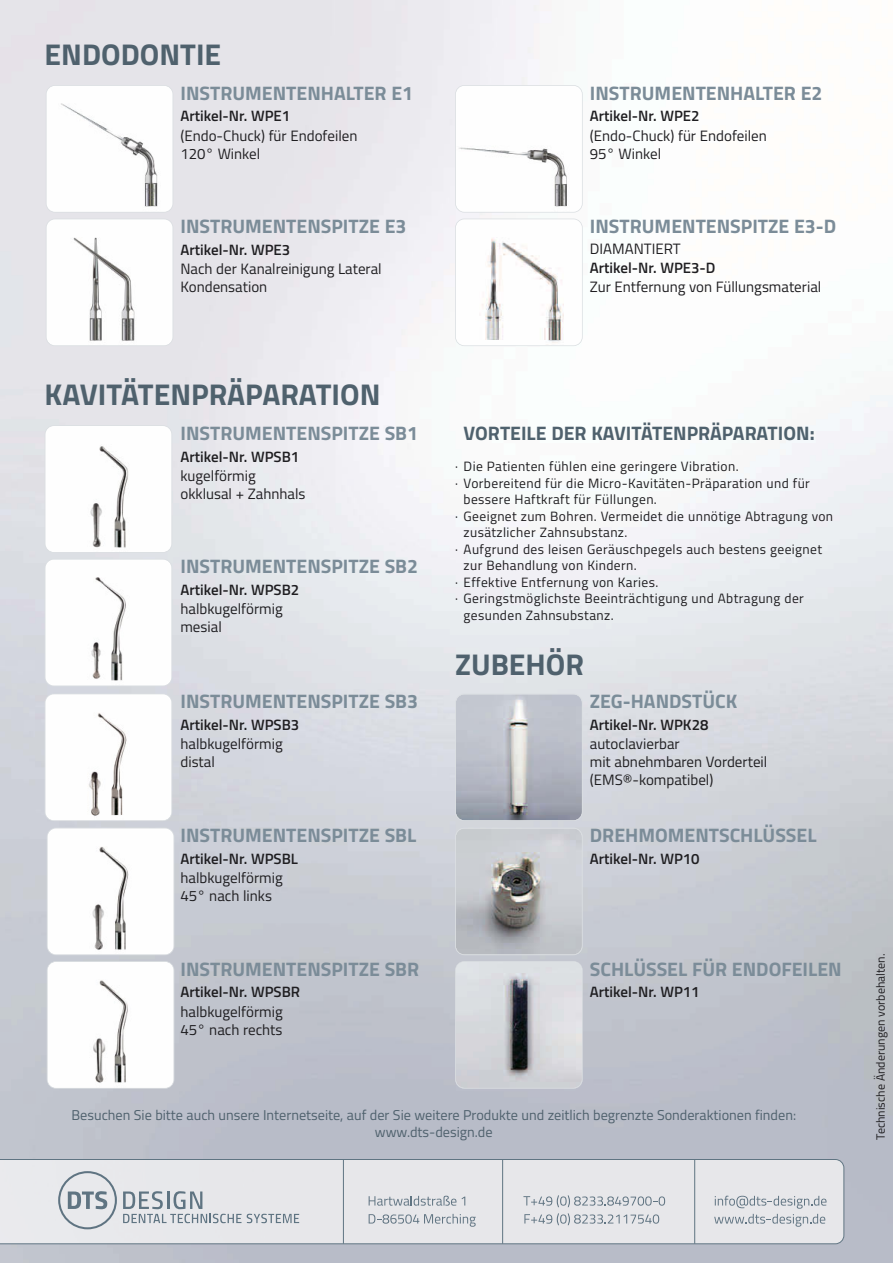
<style>
.page{position:relative;width:893px;height:1263px;background:#fff}
.page>*{position:absolute;margin:0;border:0;box-sizing:border-box;transform-origin:0 0}
.t1{font:700 30px "Titillium";color:#4f616d}
.t2{font:700 19.5px "Titillium";color:#7b8c98}
.t3{font:700 19.5px "Titillium";color:#4f616d}
.t4{font:15px/18px "Titillium";color:#1f1e21}
.t5{font:600 15px "Titillium";color:#1f1e21}
.t6{font:14.25px/17px "Titillium";color:#4f616d;text-align:center}
.t7{font:13.5px "Titillium";letter-spacing:.03em;color:#1f1e21}
.t8{font:12px "Titillium";color:#1f1e21}
</style>
<div class="page">
<div style="left:0;top:1159px;width:845px;height:85px;background:#e7e7ea"></div>
<hr style="left:343px;top:1160px;width:1px;height:84px;background:#5f7482">
<hr style="left:502px;top:1160px;width:1px;height:84px;background:#5f7482">
<hr style="left:694px;top:1160px;width:1px;height:84px;background:#5f7482">
<svg style="left:58px;top:1171px;width:59px;height:58px;background:#cacfd5"></svg>
<svg style="left:123px;top:1191px;width:176px;height:32px;background:#cbd0d5"></svg>
<svg style="left:714px;top:1196px;width:112px;height:31px;background:#cfd3d7"></svg>
<svg style="left:369px;top:1196px;width:96px;height:10px"></svg>
<svg style="left:369px;top:1214px;width:107px;height:13px"></svg>
<svg style="left:523px;top:1195px;width:142px;height:12px;background:#caced3"></svg>
<svg style="left:524px;top:1213px;width:135px;height:12px;background:#cbcfd4"></svg>
<img style="left:47px;top:86px;width:126px;height:126px;border-radius:9px">
<div style="left:46px;top:85px;width:127px;height:128px;border:2px solid #dbdfe2;border-radius:9px"></div>
<img style="left:456px;top:86px;width:126px;height:126px;border-radius:9px">
<div style="left:455px;top:85px;width:128px;height:128px;border:2px solid #dbdfe2;border-radius:9px"></div>
<img style="left:47px;top:219px;width:126px;height:126px;border-radius:9px">
<div style="left:46px;top:219px;width:127px;height:127px;border:2px solid #dbdfe2;border-radius:9px"></div>
<img style="left:456px;top:219px;width:126px;height:126px;border-radius:9px">
<div style="left:455px;top:219px;width:128px;height:127px;border:2px solid #dbdfe2;border-radius:9px"></div>
<img style="left:45px;top:426px;width:126px;height:126px;border-radius:9px">
<div style="left:45px;top:425px;width:127px;height:128px;border:2px solid #dbdfe2;border-radius:9px"></div>
<img style="left:48px;top:828px;width:126px;height:126px;border-radius:9px">
<div style="left:47px;top:828px;width:127px;height:127px;border:2px solid #dbdfe2;border-radius:9px"></div>
<img style="left:45px;top:559px;width:126px;height:126px;border-radius:9px">
<div style="left:45px;top:559px;width:127px;height:127px;border:2px solid #dbdfe2;border-radius:9px"></div>
<img style="left:45px;top:694px;width:126px;height:126px;border-radius:9px">
<div style="left:45px;top:693px;width:127px;height:128px;border:2px solid #dbdfe2;border-radius:9px"></div>
<img style="left:48px;top:962px;width:126px;height:126px;border-radius:9px">
<div style="left:47px;top:961px;width:127px;height:128px;border:2px solid #dbdfe2;border-radius:9px"></div>
<img style="left:456px;top:828px;width:126px;height:126px;border-radius:9px">
<div style="left:455px;top:828px;width:128px;height:127px;border:2px solid #dbdfe2;border-radius:9px"></div>
<img style="left:456px;top:694px;width:126px;height:126px;border-radius:9px">
<div style="left:455px;top:693px;width:128px;height:128px;border:2px solid #dbdfe2;border-radius:9px"></div>
<img style="left:456px;top:962px;width:126px;height:126px;border-radius:9px">
<div style="left:455px;top:961px;width:128px;height:128px;border:2px solid #dbdfe2;border-radius:9px"></div>
<h1 class="t1" style="left:45px;top:44px;width:178px">ENDODONTIE</h1>
<h2 class="t2" style="left:180px;top:86px;width:234px">INSTRUMENTENHALTER E1</h2>
<p class="t5" style="left:180px;top:111px;width:111px">Artikel-Nr. WPE1</p>
<p class="t4" style="left:180px;top:128px;width:178px">(Endo-Chuck) für Endofeilen<br>120° Winkel</p>
<h2 class="t2" style="left:180px;top:220px;width:227px">INSTRUMENTENSPITZE E3</h2>
<p class="t5" style="left:180px;top:244px;width:111px">Artikel-Nr. WPE3</p>
<p class="t4" style="left:180px;top:261px;width:203px">Nach der Kanalreinigung Lateral<br>Kondensation</p>
<h1 class="t1" style="left:45px;top:384px;width:337px">KAVITÄTENPRÄPARATION</h1>
<h2 class="t2" style="left:180px;top:426px;width:239px">INSTRUMENTENSPITZE SB1</h2>
<p class="t5" style="left:180px;top:451px;width:120px">Artikel-Nr. WPSB1</p>
<p class="t4" style="left:180px;top:468px;width:127px">kugelförmig okklusal + Zahnhals</p>
<h2 class="t2" style="left:180px;top:560px;width:239px">INSTRUMENTENSPITZE SB2</h2>
<p class="t5" style="left:180px;top:584px;width:120px">Artikel-Nr. WPSB2</p>
<p class="t4" style="left:180px;top:602px;width:104px">halbkugelförmig mesial</p>
<h2 class="t2" style="left:180px;top:694px;width:239px">INSTRUMENTENSPITZE SB3</h2>
<p class="t5" style="left:180px;top:719px;width:120px">Artikel-Nr. WPSB3</p>
<p class="t4" style="left:180px;top:736px;width:104px">halbkugelförmig distal</p>
<h2 class="t2" style="left:180px;top:829px;width:237px">INSTRUMENTENSPITZE SBL</h2>
<p class="t5" style="left:180px;top:853px;width:119px">Artikel-Nr. WPSBL</p>
<p class="t4" style="left:180px;top:870px;width:104px">halbkugelförmig<br>45° nach links</p>
<h2 class="t2" style="left:180px;top:962px;width:240px">INSTRUMENTENSPITZE SBR</h2>
<p class="t5" style="left:180px;top:987px;width:121px">Artikel-Nr. WPSBR</p>
<p class="t4" style="left:180px;top:1004px;width:104px">halbkugelförmig<br>45° nach rechts</p>
<h2 class="t2" style="left:590px;top:86px;width:234px">INSTRUMENTENHALTER E2</h2>
<p class="t5" style="left:590px;top:111px;width:111px">Artikel-Nr. WPE2</p>
<p class="t4" style="left:590px;top:128px;width:178px">(Endo-Chuck) für Endofeilen<br>95° Winkel</p>
<h2 class="t2" style="left:590px;top:220px;width:248px">INSTRUMENTENSPITZE E3-D</h2>
<p class="t4" style="left:590px;top:241px;width:92px">DIAMANTIERT</p>
<p class="t5" style="left:590px;top:262px;width:127px">Artikel-Nr. WPE3-D</p>
<p class="t4" style="left:590px;top:279px;width:233px">Zur Entfernung von Füllungsmaterial</p>
<h2 class="t3" style="left:464px;top:426px;width:353px">VORTEILE DER KAVITÄTENPRÄPARATION:</h2>
<p class="t7" style="left:455px;top:462px;width:285px">· Die Patienten fühlen eine geringere Vibration.</p>
<p class="t7" style="left:455px;top:478px;width:356px">· Vorbereitend für die Micro-Kavitäten-Präparation und für</p>
<p class="t7" style="left:464px;top:495px;width:195px">bessere Haftkraft für Füllungen.</p>
<p class="t7" style="left:455px;top:511px;width:380px">· Geeignet zum Bohren. Vermeidet die unnötige Abtragung von</p>
<p class="t7" style="left:464px;top:528px;width:165px">zusätzlicher Zahnsubstanz.</p>
<p class="t7" style="left:455px;top:544px;width:368px">· Aufgrund des leisen Geräuschpegels auch bestens geeignet</p>
<p class="t7" style="left:464px;top:561px;width:175px">zur Behandlung von Kindern.</p>
<p class="t7" style="left:455px;top:577px;width:205px">· Effektive Entfernung von Karies.</p>
<p class="t7" style="left:455px;top:594px;width:350px">· Geringstmöglichste Beeinträchtigung und Abtragung der</p>
<p class="t7" style="left:464px;top:610px;width:151px">gesunden Zahnsubstanz.</p>
<h1 class="t1" style="left:455px;top:654px;width:130px">ZUBEHÖR</h1>
<h2 class="t2" style="left:590px;top:694px;width:149px">ZEG-HANDSTÜCK</h2>
<p class="t5" style="left:590px;top:719px;width:120px">Artikel-Nr. WPK28</p>
<p class="t4" style="left:590px;top:736px;width:179px">autoclavierbar<br>mit abnehmbaren Vorderteil (EMS®-kompatibel)</p>
<h2 class="t2" style="left:590px;top:829px;width:228px">DREHMOMENTSCHLÜSSEL</h2>
<p class="t5" style="left:590px;top:853px;width:111px">Artikel-Nr. WP10</p>
<h2 class="t2" style="left:590px;top:962px;width:253px">SCHLÜSSEL FÜR ENDOFEILEN</h2>
<p class="t5" style="left:590px;top:987px;width:111px">Artikel-Nr. WP11</p>
<p class="t6" style="left:72px;top:1108px;width:726px">Besuchen Sie bitte auch unsere Internetseite, auf der Sie weitere Produkte und zeitlich begrenzte Sonderaktionen finden: www.dts-design.de</p>
<p class="t8" style="left:876px;top:1140px;width:187px;rotate:-90deg">Technische Änderungen vorbehalten.</p>
</div>
